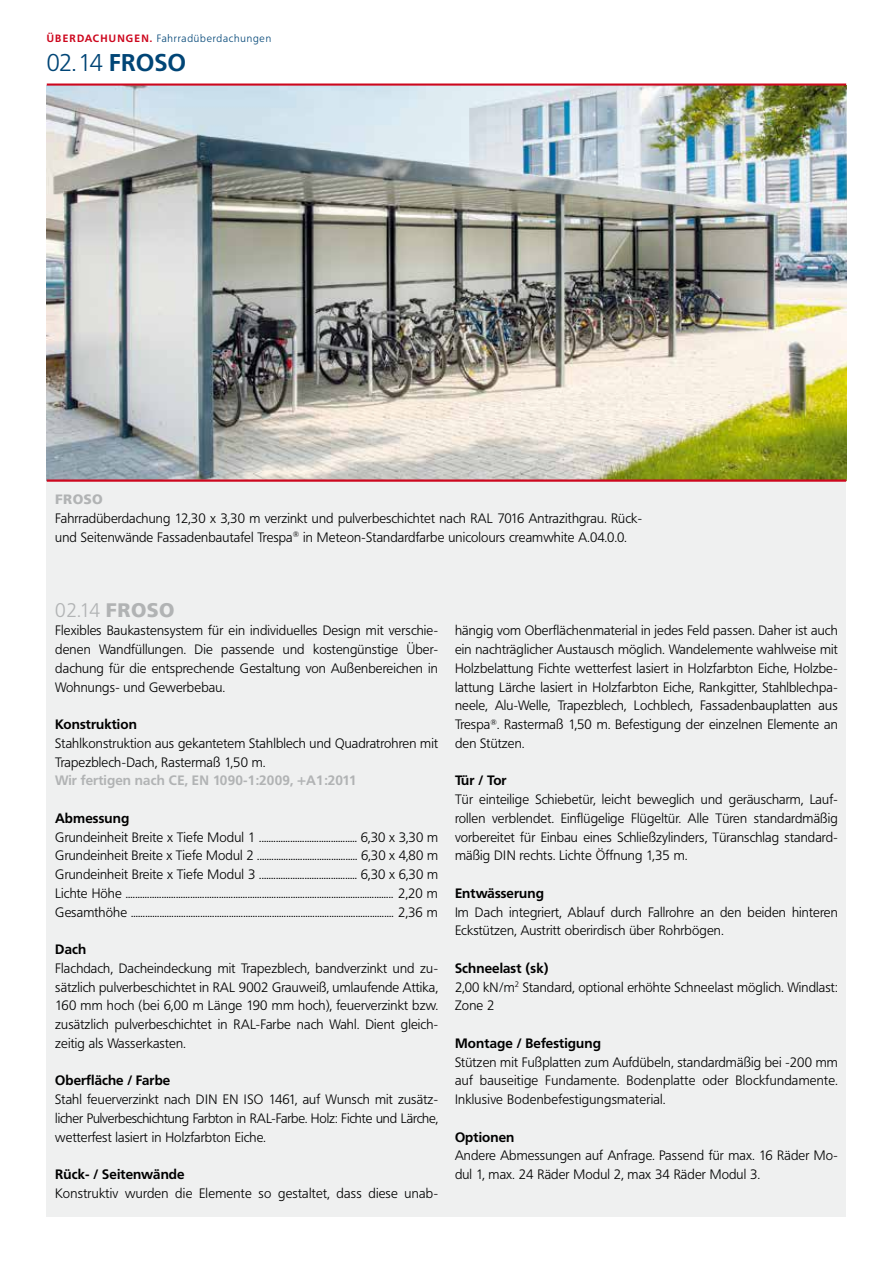
<style>
.page{position:relative;width:893px;height:1263px;background:#fff}
.page>*{position:absolute;margin:0;border:0;box-sizing:border-box;transform-origin:0 0}
.t1{font:300 24px "Frutiger BQ";color:#004576}
.t2{font:300 19.5px "Frutiger BQ";color:#b1b3b4}
.t3{font:300 13.5px/18.8px "Frutiger BQ";letter-spacing:.01em;color:#000;text-align:justify}
.t4{font:700 13.5px "Frutiger BQ";letter-spacing:.01em;color:#000}
.t5{font:700 13.5px "Frutiger BQ";letter-spacing:.01em;color:#b1b3b4}
.t6{font:900 13.5px "Frutiger BQ";color:#b1b3b4}
.t7{font:300 10.5px "Frutiger BQ";letter-spacing:.08em;color:#004576}
.t8{font:700 10.5px "Frutiger BQ";color:#cd071e}
.s1{font-weight:700;color:#cd071e}
.s2{font-weight:700}
.s3{font-weight:900}
</style>
<div class="page">
<div style="left:47px;top:85px;width:799px;height:1131px;background:#eff0f0"></div>
<img style="left:47px;top:86px;width:799px;height:393px">
<hr style="left:47px;top:479px;width:799px;height:3px;background:#cd071e">
<hr style="left:47px;top:84px;width:799px;height:2px;background:#cd071e">
<p class="t8" style="left:47px;top:32px;width:9px">überdac</p>
<p class="t7" style="left:100px;top:33px;width:172px"><span class="s1">hungen-.</span> Fahrradüberdachungen</p>
<h1 class="t1" style="left:47px;top:49px;width:79px">02.14 <span class="s2">froso</span></h1>
<p class="t6" style="left:55px;top:491px;width:49px">FROSO</p>
<p class="t3" style="left:55px;top:509px;width:588px">Fahrradüberdachung 12,30 x 3,30 m verzinkt und pulverbeschichtet nach RAL 7016 Antrazithgrau. Rück&shy;und Seitenwände Fassadenbautafel Trespa<sup>®</sup> in Meteon-Standardfarbe unicolours creamwhite A.04.0.0.</p>
<h2 class="t2" style="left:55px;top:598px;width:121px">02.14 <span class="s3">FROSO</span></h2>
<p class="t3" style="left:55px;top:621px;width:384px">Flexibles Baukastensystem für ein individuelles Design mit verschie&shy;denen Wandfüllungen. Die passende und kostengünstige Über&shy;dachung für die entsprechende Gestaltung von Außenbereichen in Wohnungs- und Gewerbebau.</p>
<p class="t4" style="left:55px;top:716px;width:83px">Konstruktion</p>
<p class="t3" style="left:55px;top:734px;width:384px">Stahlkonstruktion aus gekantetem Stahlblech und Quadratrohren mit<br>Trapezblech-Dach, Rastermaß 1,50 m.</p>
<p class="t5" style="left:55px;top:772px;width:303px">Wir fertigen nach CE, EN 1090-1:2009, +A1:2011</p>
<p class="t4" style="left:55px;top:810px;width:75px">Abmessung</p>
<p class="t3" style="left:55px;top:828px;width:384px">Grundeinheit Breite x Tiefe Modul 1 ......................................... 6,30 x 3,30 m Grundeinheit Breite x Tiefe Modul 2 .......................................... 6,30 x 4,80 m Grundeinheit Breite x Tiefe Modul 3 ......................................... 6,30 x 6,30 m Lichte Höhe ................................................................................................................ 2,20 m Gesamthöhe .............................................................................................................. 2,36 m</p>
<p class="t4" style="left:55px;top:941px;width:33px">Dach</p>
<p class="t3" style="left:55px;top:959px;width:384px">Flachdach, Dacheindeckung mit Trapezblech, bandverzinkt und zu&shy;sätzlich pulverbeschichtet in RAL 9002 Grauweiß, umlaufende Attika, 160 mm hoch (bei 6,00 m Länge 190 mm hoch), feuerverzinkt bzw. zusätzlich pulverbeschichtet in RAL-Farbe nach Wahl. Dient gleich&shy;zeitig als Wasserkasten.</p>
<p class="t4" style="left:55px;top:1072px;width:116px">Oberfläche / Farbe</p>
<p class="t3" style="left:55px;top:1090px;width:384px">Stahl feuerverzinkt nach DIN EN ISO 1461, auf Wunsch mit zusätz&shy;licher Pulverbeschichtung Farbton in RAL-Farbe. Holz: Fichte und Lärche, wetterfest lasiert in Holzfarbton Eiche.</p>
<p class="t4" style="left:55px;top:1166px;width:131px">Rück- / Seitenwände</p>
<p class="t3" style="left:55px;top:1184px;width:384px">Konstruktiv wurden die Elemente so gestaltet, dass diese unab-</p>
<p class="t3" style="left:455px;top:621px;width:384px">hängig vom Oberflächenmaterial in jedes Feld passen. Daher ist auch ein nachträglicher Austausch möglich. Wandelemente wahlweise mit Holzbelattung Fichte wetterfest lasiert in Holzfarbton Eiche, Holzbe&shy;lattung Lärche lasiert in Holzfarbton Eiche, Rankgitter, Stahlblechpa&shy;neele, Alu-Welle, Trapezblech, Lochblech, Fassadenbauplatten aus Trespa<sup>®</sup>. Rastermaß 1,50 m. Befestigung der einzelnen Elemente an den Stützen.</p>
<p class="t4" style="left:455px;top:772px;width:53px">Tür / Tor</p>
<p class="t3" style="left:455px;top:790px;width:384px">Tür einteilige Schiebetür, leicht beweglich und geräuscharm, Lauf&shy;rollen verblendet. Einflügelige Flügeltür. Alle Türen standardmäßig vorbereitet für Einbau eines Schließzylinders, Türanschlag standard&shy;mäßig DIN rechts. Lichte Öffnung 1,35 m.</p>
<p class="t4" style="left:455px;top:885px;width:90px">Entwässerung</p>
<p class="t3" style="left:455px;top:903px;width:384px">Im Dach integriert, Ablauf durch Fallrohre an den beiden hinteren<br>Eckstützen, Austritt oberirdisch über Rohrbögen.</p>
<p class="t3" style="left:455px;top:959px;width:384px;text-align:left"><span class="s2">Schneelast (sk)<br></span>2,00 kN/m<sup>2</sup> Standard, optional erhöhte Schneelast möglich. Windlast:<br>Zone 2</p>
<p class="t4" style="left:455px;top:1035px;width:147px">Montage / Befestigung</p>
<p class="t3" style="left:455px;top:1053px;width:384px">Stützen mit Fußplatten zum Aufdübeln, standardmäßig bei -200 mm auf bauseitige Fundamente. Bodenplatte oder Blockfundamente.<br>Inklusive Bodenbefestigungsmaterial.</p>
<p class="t4" style="left:455px;top:1129px;width:61px">Optionen</p>
<p class="t3" style="left:455px;top:1146px;width:384px">Andere Abmessungen auf Anfrage. Passend für max. 16 Räder Mo&shy;dul 1, max. 24 Räder Modul 2, max 34 Räder Modul 3.</p>
</div>
